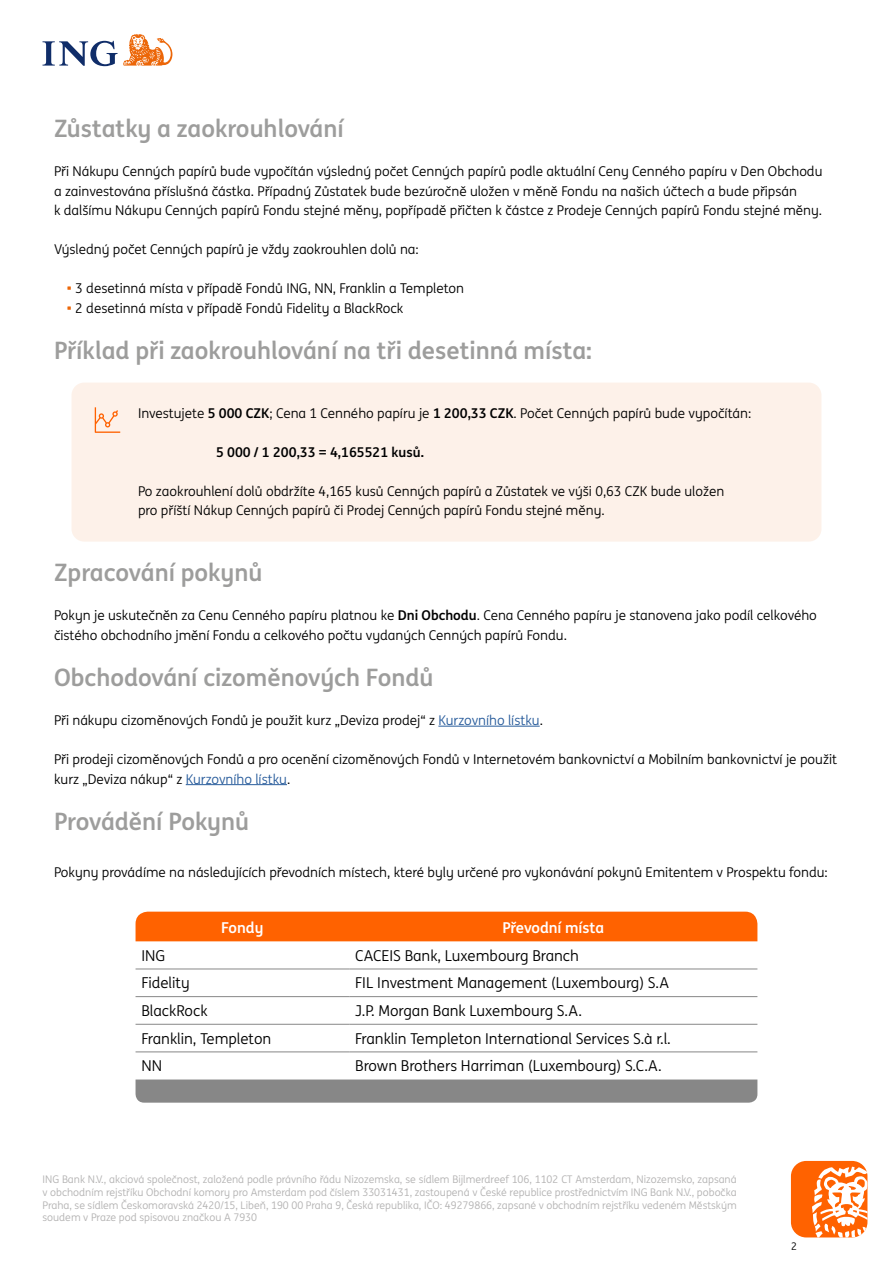
<style>
.page{position:relative;width:893px;height:1263px;background:#fff}
.page>*{position:absolute;margin:0;border:0;box-sizing:border-box;transform-origin:0 0}
.t1{font:700 24px "ING Me";color:#9d9d9c}
.t2{font:15px "ING Me";color:#000}
.t3{font:700 15px "ING Me";color:#fff}
.t4{font:13.5px/19.5px "ING Me";color:#000}
.t5{font:700 13.5px "ING Me";color:#000}
.t6{font:10.5px/12.6px "ING Me";color:#b3b2b2;text-align:justify}
.t7{font:10.5px "ING Me";color:#000}
.s1{font-weight:700;color:#ec6608}
.s2{font-weight:700}
.s3{color:#275b9b}
</style>
<div class="page">
<svg style="left:43px;top:34px;width:129px;height:32px"></svg>
<div style="left:791px;top:1161px;width:76px;height:76px;background:#ff6200;border-radius:15px"></div>
<svg style="left:812px;top:1166px;width:56px;height:71px"></svg>
<div style="left:71px;top:383px;width:750px;height:159px;background:#fdf1e9;border-radius:13px"></div>
<hr style="left:438px;top:726px;width:102px;height:1px;background:#275b9b">
<hr style="left:186px;top:784px;width:101px;height:1px;background:#275b9b">
<div style="left:136px;top:912px;width:621px;height:29px;background:#ff6200"></div>
<hr style="left:136px;top:969px;width:213px;height:1px;background:#878787">
<hr style="left:349px;top:969px;width:408px;height:1px;background:#878787">
<hr style="left:136px;top:996px;width:213px;height:1px;background:#878787">
<hr style="left:349px;top:996px;width:408px;height:1px;background:#878787">
<hr style="left:136px;top:1024px;width:213px;height:1px;background:#878787">
<hr style="left:349px;top:1024px;width:408px;height:1px;background:#878787">
<hr style="left:136px;top:1052px;width:213px;height:1px;background:#878787">
<hr style="left:349px;top:1052px;width:408px;height:1px;background:#878787">
<svg style="left:136px;top:1079px;width:621px;height:24px;background:#8b8b8b"></svg>
<svg style="left:95px;top:407px;width:25px;height:26px"></svg>
<h1 class="t1" style="left:54px;top:109px;width:291px">Zůstatky a zaokrouhlování</h1>
<p class="t4" style="left:54px;top:161px;width:770px">Při Nákupu Cenných papírů bude vypočítán výsledný počet Cenných papírů podle aktuální Ceny Cenného papíru v Den Obchodu a zainvestována příslušná částka. Případný Zůstatek bude bezúročně uložen v měně Fondu na našich účtech a bude připsán<br>k dalšímu Nákupu Cenných papírů Fondu stejné měny, popřípadě přičten k částce z Prodeje Cenných papírů Fondu stejné měny.</p>
<p class="t4" style="left:54px;top:239px;width:366px">Výsledný počet Cenných papírů je vždy zaokrouhlen dolů na:</p>
<p class="t4" style="left:67px;top:278px;width:399px"><span class="s1">•</span> 3 desetinná místa v případě Fondů ING, NN, Franklin a Templeton</p>
<p class="t4" style="left:67px;top:297px;width:338px"><span class="s1">•</span> 2 desetinná místa v případě Fondů Fidelity a BlackRock</p>
<h1 class="t1" style="left:54px;top:331px;width:539px">Příklad při zaokrouhlování na tři desetinná místa:</h1>
<p class="t4" style="left:138px;top:402px;width:615px">Investujete <span class="s2">5 000 CZK</span>; Cena 1 Cenného papíru je <span class="s2">1 200,33 CZK</span>. Počet Cenných papírů bude vypočítán:</p>
<p class="t5" style="left:216px;top:441px;width:209px">5 000 / 1 200,33 = 4,165521 kusů.</p>
<p class="t4" style="left:138px;top:480px;width:588px">Po zaokrouhlení dolů obdržíte 4,165 kusů Cenných papírů a Zůstatek ve výši 0,63 CZK bude uložen pro příští Nákup Cenných papírů či Prodej Cenných papírů Fondu stejné měny.</p>
<h1 class="t1" style="left:54px;top:553px;width:210px">Zpracování pokynů</h1>
<p class="t4" style="left:54px;top:605px;width:764px">Pokyn je uskutečněn za Cenu Cenného papíru platnou ke <span class="s2">Dni Obchodu</span>. Cena Cenného papíru je stanovena jako podíl celkového čistého obchodního jmění Fondu a celkového počtu vydaných Cenných papírů Fondu.</p>
<h1 class="t1" style="left:54px;top:658px;width:381px">Obchodování cizoměnových Fondů</h1>
<p class="t4" style="left:54px;top:710px;width:490px">Při nákupu cizoměnových Fondů je použit kurz „Deviza prodej“ z <span class="s3">Kurzovního lístku</span>.</p>
<p class="t4" style="left:54px;top:749px;width:785px">Při prodeji cizoměnových Fondů a pro ocenění cizoměnových Fondů v Internetovém bankovnictví a Mobilním bankovnictví je použit kurz „Deviza nákup“ z <span class="s3">Kurzovního lístku</span>.</p>
<h1 class="t1" style="left:54px;top:802px;width:197px">Provádění Pokynů</h1>
<p class="t4" style="left:54px;top:861px;width:775px">Pokyny provádíme na následujících převodních místech, které byly určené pro vykonávání pokynů Emitentem v Prospektu fondu:</p>
<p class="t3" style="left:221px;top:916px;width:44px">Fondy</p>
<p class="t3" style="left:502px;top:916px;width:103px">Převodní místa</p>
<p class="t2" style="left:142px;top:945px;width:25px">ING</p>
<p class="t2" style="left:355px;top:945px;width:225px">CACEIS Bank, Luxembourg Branch</p>
<p class="t2" style="left:142px;top:972px;width:50px">Fidelity</p>
<p class="t2" style="left:355px;top:972px;width:315px">FIL Investment Management (Luxembourg) S.A</p>
<p class="t2" style="left:142px;top:1000px;width:68px">BlackRock</p>
<p class="t2" style="left:355px;top:1000px;width:228px">J.P. Morgan Bank Luxembourg S.A.</p>
<p class="t2" style="left:142px;top:1027px;width:131px">Franklin, Templeton</p>
<p class="t2" style="left:355px;top:1027px;width:317px">Franklin Templeton International Services S.à r.l.</p>
<p class="t2" style="left:142px;top:1055px;width:22px">NN</p>
<p class="t2" style="left:355px;top:1055px;width:308px">Brown Brothers Harriman (Luxembourg) S.C.A.</p>
<p class="t6" style="left:43px;top:1173px;width:696px">ING Bank N.V., akciová společnost, založená podle právního řádu Nizozemska, se sídlem Bijlmerdreef 106, 1102 CT Amsterdam, Nizozemsko, zapsaná v obchodním rejstříku Obchodní komory pro Amsterdam pod číslem 33031431, zastoupená v České republice prostřednictvím ING Bank N.V., pobočka Praha, se sídlem Českomoravská 2420/15, Libeň, 190 00 Praha 9, Česká republika, IČO: 49279866, zapsané v obchodním rejstříku vedeném Městským soudem v Praze pod spisovou značkou A 7930</p>
<p class="t7" style="left:791px;top:1238px;width:7px">2</p>
</div>
